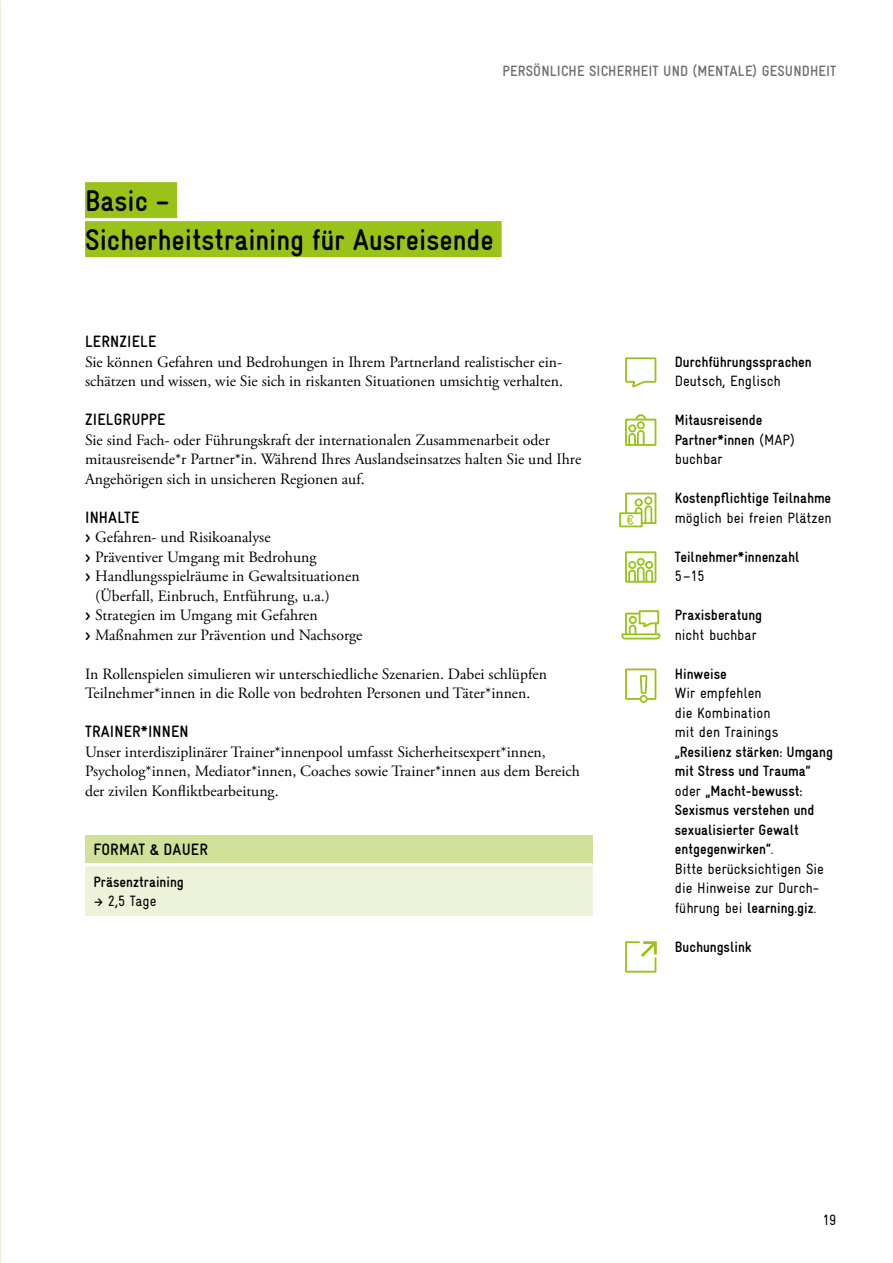
<style>
.page{position:relative;width:893px;height:1263px;background:#fff}
.page>*{position:absolute;margin:0;border:0;box-sizing:border-box;transform-origin:0 0}
.t1{font:700 condensed 30px/39px "GIZ Gravur Pro";color:#000}
.t2{font:700 condensed 16.5px "GIZ Gravur Pro";letter-spacing:.01em;color:#000}
.t3{font:15.75px/19.5px "Adobe Garamond Pro";color:#000}
.t4{font:700 condensed 15px/19.5px "GIZ Gravur Pro";color:#000}
.t5{font:condensed 15px/19.5px "GIZ Gravur Pro";color:#000}
.t6{font:700 condensed 15px "GIZ Gravur Pro";letter-spacing:.01em;color:#6f6f6f}
.s1{font-family:"GIZ Gravur Pro";font-weight:700;font-stretch:condensed}
.s2{font-size:15.75px}
.s3{font-weight:400}
</style>
<div class="page">
<div style="left:85px;top:182px;width:92px;height:36px;background:#9ac319"></div>
<div style="left:85px;top:221px;width:417px;height:36px;background:#9ac319"></div>
<div style="left:85px;top:835px;width:507px;height:29px;background:#d1e19a"></div>
<div style="left:85px;top:864px;width:507px;height:51px;background:#edf3da"></div>
<hr style="left:85px;top:863px;width:507px;height:3px;background:#fff">
<svg style="left:625px;top:551px;width:31px;height:32px"></svg>
<svg style="left:625px;top:357px;width:31px;height:30px"></svg>
<svg style="left:621px;top:610px;width:39px;height:29px"></svg>
<svg style="left:625px;top:414px;width:31px;height:32px"></svg>
<svg style="left:625px;top:668px;width:31px;height:35px"></svg>
<svg style="left:625px;top:941px;width:32px;height:31px"></svg>
<svg style="left:619px;top:493px;width:37px;height:34px"></svg>
<p class="t6" style="left:503px;top:62px;width:335px">PERSÖNLICHE SICHERHEIT UND (MENTALE) GESUNDHEIT</p>
<h1 class="t1" style="left:85px;top:181px;width:410px">Basic –<br>Sicherheitstraining für Ausreisende</h1>
<p class="t2" style="left:85px;top:332px;width:73px">LERNZIELE</p>
<p class="t3" style="left:85px;top:352px;width:479px">Sie können Gefahren und Bedrohungen in Ihrem Partnerland realistischer ein&shy;schätzen und wissen, wie Sie sich in riskanten Situationen umsichtig verhalten.</p>
<p class="t2" style="left:85px;top:410px;width:82px">ZIELGRUPPE</p>
<p class="t3" style="left:85px;top:430px;width:498px">Sie sind Fach- oder Führungskraft der internationalen Zusammenarbeit oder mitausreisende*r Partner*in. Während Ihres Auslandseinsatzes halten Sie und Ihre<br>Angehörigen sich in unsicheren Regionen auf.</p>
<p class="t2" style="left:85px;top:507px;width:56px">INHALTE</p>
<p class="t3" style="left:85px;top:528px;width:187px"><span class="s1">&gt;</span> Gefahren- und Risikoanalyse</p>
<p class="t3" style="left:85px;top:547px;width:233px"><span class="s1">&gt;</span> Präventiver Umgang mit Bedrohung</p>
<p class="t3" style="left:85px;top:567px;width:276px"><span class="s1">&gt;</span> Handlungsspielräume in Gewaltsituationen</p>
<p class="t3" style="left:95px;top:586px;width:236px">(Überfall, Einbruch, Entführung, u.a.)</p>
<p class="t3" style="left:85px;top:606px;width:234px"><span class="s1">&gt;</span> Strategien im Umgang mit Gefahren</p>
<p class="t3" style="left:85px;top:625px;width:279px"><span class="s1">&gt;</span> Maßnahmen zur Prävention und Nachsorge</p>
<p class="t3" style="left:85px;top:664px;width:464px">In Rollenspielen simulieren wir unterschiedliche Szenarien. Dabei schlüpfen<br>Teilnehmer*innen in die Rolle von bedrohten Personen und Täter*innen.</p>
<p class="t2" style="left:85px;top:722px;width:105px">TRAINER*INNEN</p>
<p class="t3" style="left:85px;top:742px;width:496px">Unser interdisziplinärer Trainer*innenpool umfasst Sicherheitsexpert*innen,<br>Psycholog*innen, Mediator*innen, Coaches sowie Trainer*innen aus dem Bereich der zivilen Konfliktbearbeitung.</p>
<p class="t2" style="left:94px;top:840px;width:116px">FORMAT &amp; DAUER</p>
<p class="t4" style="left:94px;top:872px;width:92px">Präsenztraining</p>
<p class="t5" style="left:94px;top:891px;width:64px"><span class="s2">→</span> 2,5 Tage</p>
<p class="t4" style="left:675px;top:352px;width:138px">Durchführungssprachen</p>
<p class="t5" style="left:675px;top:371px;width:107px">Deutsch, Englisch</p>
<p class="t4" style="left:675px;top:410px;width:122px">Mitausreisende<br>Partner*innen <span class="s3">(MAP) buchbar</span></p>
<p class="t4" style="left:675px;top:488px;width:158px">Kostenpflichtige Teilnahme</p>
<p class="t5" style="left:675px;top:508px;width:158px">möglich bei freien Plätzen</p>
<p class="t4" style="left:675px;top:547px;width:126px">Teilnehmer*innenzahl</p>
<p class="t5" style="left:675px;top:566px;width:31px">5–15</p>
<p class="t4" style="left:675px;top:605px;width:89px">Praxisberatung</p>
<p class="t5" style="left:675px;top:625px;width:84px">nicht buchbar</p>
<p class="t4" style="left:675px;top:664px;width:53px">Hinweise</p>
<p class="t5" style="left:675px;top:683px;width:105px">Wir empfehlen die Kombination mit den Trainings</p>
<p class="t4" style="left:675px;top:742px;width:160px">„Resilienz stärken: Umgang mit Stress und Trauma“ <span class="s3">oder</span> „Macht-bewusst:<br>Sexismus verstehen und sexualisierter Gewalt entgegenwirken“<span class="s3">.<br>Bitte berücksichtigen Sie die Hinweise zur Durch&shy;führung bei</span> learning.giz<span class="s3">.</span></p>
<p class="t4" style="left:675px;top:937px;width:78px">Buchungslink</p>
<p class="t5" style="left:823px;top:1210px;width:15px">19</p>
</div>
